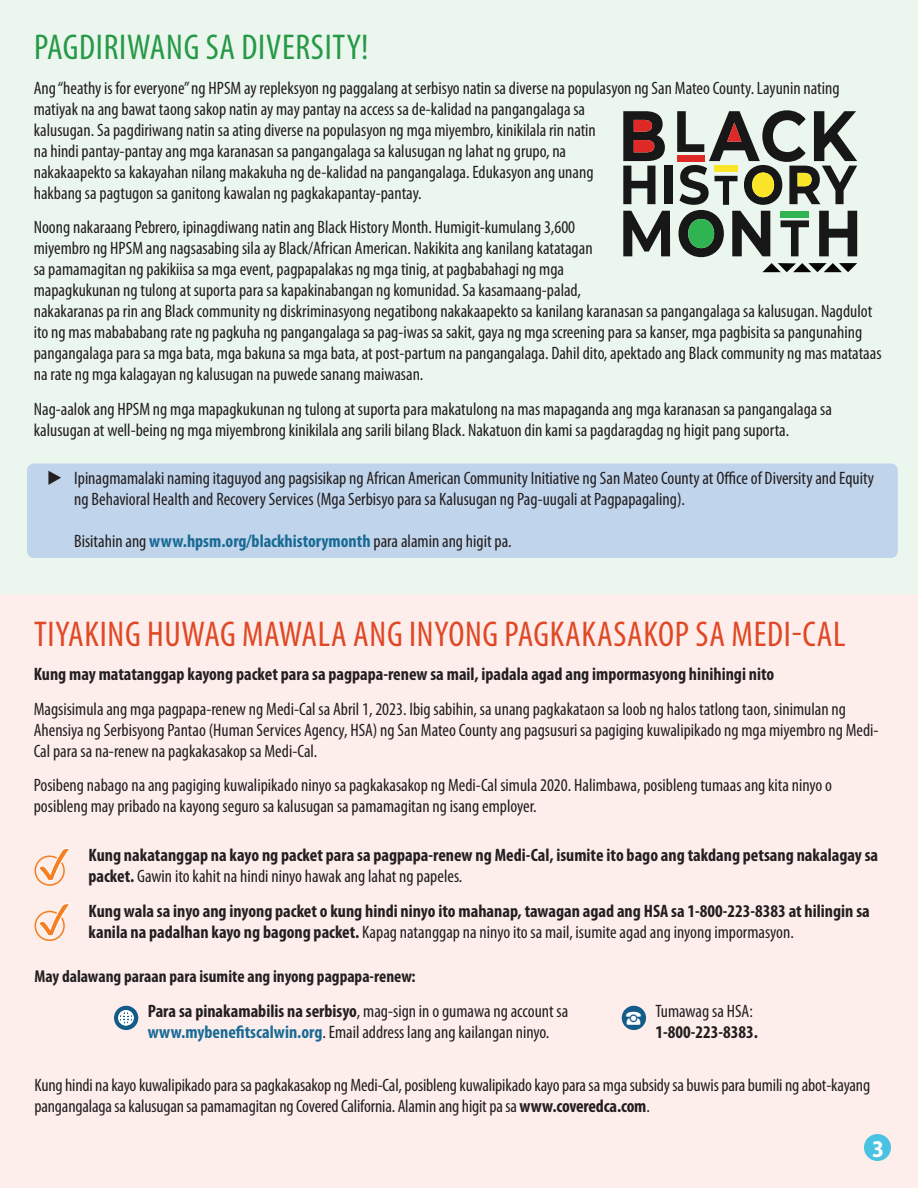
<style>
.page{position:relative;width:918px;height:1188px;background:#fff}
.page>*{position:absolute;margin:0;border:0;box-sizing:border-box;transform-origin:0 0}
.t1{font:condensed 36px "Myriad Pro";letter-spacing:.02em;color:#e04825}
.t2{font:condensed 36px "Myriad Pro";letter-spacing:.02em;color:#269946}
.t3{font:700 semi-condensed 24px "Myriad Pro";color:#fff;scale:.96 1}
.t4{font:condensed 18px/21px "Myriad Pro";color:#231f20}
.t5{font:700 condensed 18px/21px "Myriad Pro";color:#231f20}
.t6{font:700 condensed 17.25px "Myriad Pro";color:#231f20}
.s1{font-weight:700;color:#186a95}
.s2{font-weight:400}
.s3{font-weight:700}
</style>
<div class="page">
<div style="left:0;top:0;width:918px;height:594px;background:#ebf6ee"></div>
<div style="left:0;top:594px;width:918px;height:594px;background:#fdeeec"></div>
<div style="left:27px;top:464px;width:871px;height:94px;background:#c0d4eb;border-radius:7px"></div>
<div style="left:35px;top:855px;width:30px;height:31px;border:2px solid #f57f21;border-radius:50%"></div>
<svg style="left:38px;top:848px;width:31px;height:34px"></svg>
<div style="left:35px;top:911px;width:30px;height:30px;border:2px solid #f57f21;border-radius:50%"></div>
<svg style="left:38px;top:903px;width:31px;height:34px"></svg>
<div style="left:114px;top:1006px;width:24px;height:24px;background:#135b89;border-radius:50%"></div>
<div style="left:622px;top:1006px;width:24px;height:24px;background:#135b89;border-radius:50%"></div>
<svg style="left:623px;top:111px;width:42px;height:93px"></svg>
<div style="left:665px;top:166px;width:8px;height:38px;background:#181717"></div>
<svg style="left:623px;top:211px;width:47px;height:45px"></svg>
<svg style="left:677px;top:110px;width:180px;height:147px"></svg>
<div style="left:781px;top:211px;width:28px;height:6px;background:#30b451"></div>
<div style="left:677px;top:155px;width:27px;height:6px;background:#df2926"></div>
<div style="left:715px;top:166px;width:23px;height:6px;background:#fbe529"></div>
<svg style="left:762px;top:263px;width:95px;height:9px"></svg>
<div style="left:864px;top:1134px;width:27px;height:27px;background:#49c3e1;border-radius:50%"></div>
<h1 class="t2" style="left:34px;top:26px;width:336px">PAGDIRIWANG SA DIVERSITY!</h1>
<p class="t4" style="left:34px;top:77px;width:807px">Ang “heathy is for everyone” ng HPSM ay repleksyon ng paggalang at serbisyo natin sa diverse na populasyon ng San Mateo County. Layunin nating matiyak na ang bawat taong sakop natin ay may pantay na access sa de-kalidad na pangangalaga sa<br>kalusugan. Sa pagdiriwang natin sa ating diverse na populasyon ng mga miyembro, kinikilala rin natin<br>na hindi pantay-pantay ang mga karanasan sa pangangalaga sa kalusugan ng lahat ng grupo, na<br>nakakaapekto sa kakayahan nilang makakuha ng de-kalidad na pangangalaga. Edukasyon ang unang<br>hakbang sa pagtugon sa ganitong kawalan ng pagkakapantay-pantay.</p>
<p class="t4" style="left:34px;top:217px;width:849px">Noong nakaraang Pebrero, ipinagdiwang natin ang Black History Month. Humigit-kumulang 3,600<br>miyembro ng HPSM ang nagsasabing sila ay Black/African American. Nakikita ang kanilang katatagan<br>sa pamamagitan ng pakikiisa sa mga event, pagpapalakas ng mga tinig, at pagbabahagi ng mga<br>mapagkukunan ng tulong at suporta para sa kapakinabangan ng komunidad. Sa kasamaang-palad,<br>nakakaranas pa rin ang Black community ng diskriminasyong negatibong nakakaapekto sa kanilang karanasan sa pangangalaga sa kalusugan. Nagdulot ito ng mas mabababang rate ng pagkuha ng pangangalaga sa pag-iwas sa sakit, gaya ng mga screening para sa kanser, mga pagbisita sa pangunahing pangangalaga para sa mga bata, mga bakuna sa mga bata, at post-partum na pangangalaga. Dahil dito, apektado ang Black community ng mas matataas na rate ng mga kalagayan ng kalusugan na puwede sanang maiwasan.</p>
<p class="t4" style="left:34px;top:398px;width:800px">Nag-aalok ang HPSM ng mga mapagkukunan ng tulong at suporta para makatulong na mas mapaganda ang mga karanasan sa pangangalaga sa kalusugan at well-being ng mga miyembrong kinikilala ang sarili bilang Black. Nakatuon din kami sa pagdaragdag ng higit pang suporta.</p>
<p class="t4" style="left:74px;top:467px;width:801px;text-indent:-27px">▶ Ipinagmamalaki naming itaguyod ang pagsisikap ng African American Community Initiative ng San Mateo County at Office of Diversity and Equity ng Behavioral Health and Recovery Services (Mga Serbisyo para sa Kalusugan ng Pag-uugali at Pagpapagaling).</p>
<p class="t4" style="left:74px;top:530px;width:439px">Bisitahin ang <span class="s1">www.hpsm.org/blackhistorymonth</span> para alamin ang higit pa.</p>
<h1 class="t1" style="left:34px;top:612px;width:813px">TIYAKING HUWAG MAWALA ANG INYONG PAGKAKASAKOP SA MEDI-CAL</h1>
<p class="t5" style="left:34px;top:663px;width:742px">Kung may matatanggap kayong packet para sa pagpapa-renew sa mail, ipadala agad ang impormasyong hinihingi nito</p>
<p class="t4" style="left:34px;top:698px;width:846px">Magsisimula ang mga pagpapa-renew ng Medi-Cal sa Abril 1, 2023. Ibig sabihin, sa unang pagkakataon sa loob ng halos tatlong taon, sinimulan ng<br>Ahensiya ng Serbisyong Pantao (Human Services Agency, HSA) ng San Mateo County ang pagsusuri sa pagiging kuwalipikado ng mga miyembro ng Medi-<br>Cal para sa na-renew na pagkakasakop sa Medi-Cal.</p>
<p class="t4" style="left:34px;top:775px;width:800px">Posibeng nabago na ang pagiging kuwalipikado ninyo sa pagkakasakop ng Medi-Cal simula 2020. Halimbawa, posibleng tumaas ang kita ninyo o posibleng may pribado na kayong seguro sa kalusugan sa pamamagitan ng isang employer.</p>
<p class="t5" style="left:88px;top:844px;width:791px">Kung nakatanggap na kayo ng packet para sa pagpapa-renew ng Medi-Cal, isumite ito bago ang takdang petsang nakalagay sa packet. <span class="s2">Gawin ito kahit na hindi ninyo hawak ang lahat ng papeles.</span></p>
<p class="t5" style="left:88px;top:900px;width:783px">Kung wala sa inyo ang inyong packet o kung hindi ninyo ito mahanap, tawagan agad ang HSA sa 1-800-223-8383 at hilingin sa kanila na padalhan kayo ng bagong packet. <span class="s2">Kapag natanggap na ninyo ito sa mail, isumite agad ang inyong impormasyon.</span></p>
<p class="t6" style="left:34px;top:966px;width:383px">May dalawang paraan para isumite ang inyong pagpapa-renew:</p>
<p class="t4" style="left:148px;top:1000px;width:422px"><span class="s3">Para sa pinakamabilis na serbisyo</span>, mag-sign in o gumawa ng account sa <span class="s1">www.mybenefitscalwin.org</span>. Email address lang ang kailangan ninyo.</p>
<p class="t4" style="left:656px;top:1000px;width:99px">Tumawag sa HSA:</p>
<p class="t5" style="left:656px;top:1021px;width:104px">1-800-223-8383.</p>
<p class="t4" style="left:34px;top:1074px;width:837px">Kung hindi na kayo kuwalipikado para sa pagkakasakop ng Medi-Cal, posibleng kuwalipikado kayo para sa mga subsidy sa buwis para bumili ng abot-kayang pangangalaga sa kalusugan sa pamamagitan ng Covered California. Alamin ang higit pa sa <span class="s3">www.coveredca.com</span>.</p>
<h2 class="t3" style="left:872px;top:1135px;width:14px">3</h2>
</div>
